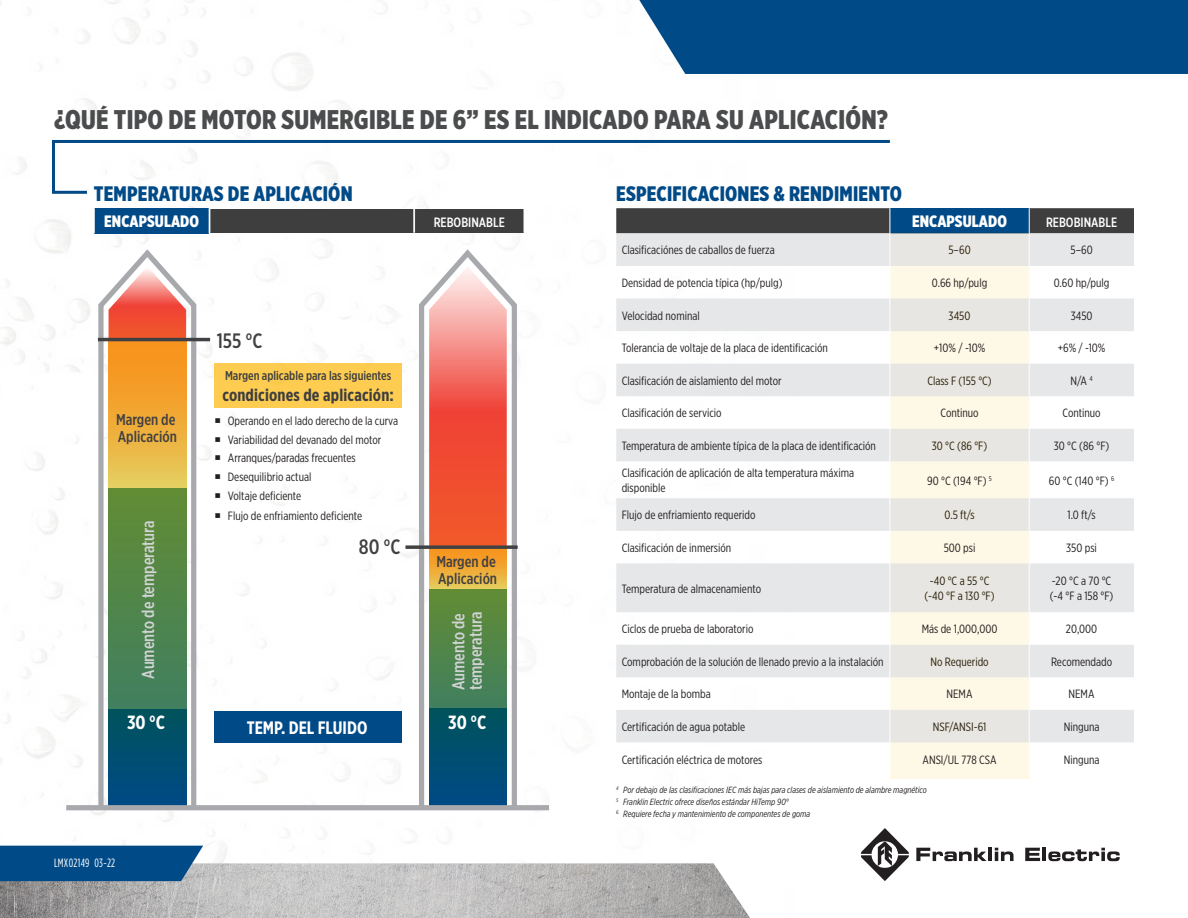
<style>
.page{position:relative;width:1188px;height:918px;background:#fff}
.page>*{position:absolute;margin:0;border:0;box-sizing:border-box;transform-origin:0 0}
.t1{font:900 27px "Gotham X Narrow";letter-spacing:.01em;color:#4b4c4d}
.t2{font:900 21px "Gotham X Narrow";letter-spacing:.01em;color:#004a87}
.t3{font:500 20.85px "Gotham X Narrow";color:#414042}
.t4{font:700 19.05px "Gotham X Narrow";color:#fff}
.Copy{font:700 18px "Gotham X Narrow";color:#fff}
.t5{font:500 17.4px/17.4px "Gotham X Narrow";color:#d1d3d4}
.Copy-2{font:700 17.25px "Gotham X Narrow";letter-spacing:.01em;color:#3e3e3f}
.Table_Header{font:900 16.5px "Gotham X Narrow";letter-spacing:.005em;color:#fff}
.t6{font:500 15.6px/17.4px "Gotham X Narrow";color:#414042}
.Table_Header-2{font:500 13.5px "Gotham X Narrow";color:#fff}
.Copy-3{font:500 12.75px "Gotham X Narrow";color:#3e3e3f}
.Table_Body{font:12px/14.4px "Gotham X Narrow";color:#231f20}
.t7{font:12px "Gotham Condensed";letter-spacing:.03em;color:#fff}
.Notes{font:italic 9px "Gotham X Narrow";color:#231f20}
</style>
<div class="page">
<img style="left:0;top:1px;width:818px;height:845px">
<svg style="left:916px;top:848px;width:71px;height:13px"></svg>
<hr style="left:988px;top:848px;width:4px;height:13px;background:#231f20">
<svg style="left:995px;top:848px;width:19px;height:13px"></svg>
<svg style="left:1025px;top:848px;width:95px;height:13px"></svg>
<svg style="left:861px;top:828px;width:48px;height:53px"></svg>
<svg style="left:0;top:846px;width:750px;height:72px"></svg>
<div style="left:639px;top:0;width:549px;height:74px;background:#004a87"></div>
<svg style="left:50px;top:138px;width:840px;height:57px"></svg>
<svg style="left:616px;top:233px;width:518px;height:509px;fill:#e6e7e9"></svg>
<svg style="left:616px;top:208px;width:518px;height:25px;background:#2f4353"></svg>
<hr style="left:1029px;top:233px;width:1px;height:33px;background:#fff">
<hr style="left:1029px;top:266px;width:1px;height:33px;background:#fff">
<hr style="left:1029px;top:299px;width:1px;height:32px;background:#fff">
<hr style="left:1029px;top:331px;width:1px;height:33px;background:#fff">
<hr style="left:1029px;top:364px;width:1px;height:32px;background:#fff">
<hr style="left:1029px;top:396px;width:1px;height:33px;background:#fff">
<hr style="left:1029px;top:429px;width:1px;height:32px;background:#fff">
<hr style="left:1029px;top:461px;width:1px;height:37px;background:#fff">
<hr style="left:1029px;top:498px;width:1px;height:33px;background:#fff">
<hr style="left:1029px;top:531px;width:1px;height:32px;background:#fff">
<hr style="left:1029px;top:563px;width:1px;height:49px;background:#fff">
<hr style="left:1029px;top:612px;width:1px;height:33px;background:#fff">
<hr style="left:1029px;top:645px;width:1px;height:32px;background:#fff">
<hr style="left:1029px;top:677px;width:1px;height:33px;background:#fff">
<hr style="left:1029px;top:710px;width:1px;height:32px;background:#fff">
<svg style="left:416px;top:247px;width:104px;height:566px"></svg>
<svg style="left:96px;top:247px;width:103px;height:566px"></svg>
<hr style="left:98px;top:338px;width:112px;height:3px;background:#414042">
<svg style="left:405px;top:545px;width:113px;height:4px"></svg>
<div style="left:66px;top:805px;width:483px;height:5px;background:#a7a9ac"></div>
<div style="left:94px;top:208px;width:115px;height:25px;background:#004a87"></div>
<svg style="left:94px;top:208px;width:1px;height:25px"></svg>
<div style="left:210px;top:209px;width:204px;height:24px;background:#3e3e3f"></div>
<svg style="left:209px;top:208px;width:2px;height:25px"></svg>
<div style="left:214px;top:363px;width:188px;height:45px;background:#fdcc50"></div>
<div style="left:214px;top:712px;width:188px;height:31px;background:#004a87"></div>
<div style="left:415px;top:209px;width:109px;height:24px;background:#3e3e3f"></div>
<svg style="left:413px;top:209px;width:2px;height:24px"></svg>
<svg style="left:524px;top:209px;width:1px;height:24px"></svg>
<div style="left:890px;top:232px;width:139px;height:547px;background:linear-gradient(to right,#f3efe4,#f3efe4)"></div>
<svg style="left:215px;top:418px;width:5px;height:5px"></svg>
<svg style="left:215px;top:437px;width:5px;height:5px"></svg>
<svg style="left:215px;top:455px;width:5px;height:5px"></svg>
<svg style="left:215px;top:474px;width:5px;height:5px"></svg>
<svg style="left:215px;top:493px;width:5px;height:5px"></svg>
<svg style="left:215px;top:513px;width:5px;height:5px"></svg>
<p class="t1" style="left:54px;top:102px;width:836px">¿QUÉ TIPO DE MOTOR SUMERGIBLE DE 6” ES EL INDICADO PARA SU APLICACIÓN?</p>
<p class="t2" style="left:94px;top:180px;width:260px">TEMPERATURAS DE APLICACIÓN</p>
<p class="Table_Header" style="left:104px;top:211px;width:96px">ENCAPSULADO</p>
<p class="Table_Header-2" style="left:434px;top:214px;width:73px">REBOBINABLE</p>
<p class="t2" style="left:616px;top:180px;width:287px">ESPECIFICACIONES &amp; RENDIMIENTO</p>
<p class="Table_Header" style="left:912px;top:211px;width:96px">ENCAPSULADO</p>
<p class="Table_Header-2" style="left:1046px;top:214px;width:73px">REBOBINABLE</p>
<p class="t3" style="left:217px;top:328px;width:47px">155 °C</p>
<p class="t6" style="left:116px;top:410px;width:62px">Margen de<br>Aplicación</p>
<p class="t5" style="left:139px;top:679px;width:160px;rotate:-90deg">Aumento de temperatura</p>
<p class="Copy-3" style="left:225px;top:368px;width:168px">Margen aplicable para las siguientes</p>
<p class="Copy-2" style="left:222px;top:384px;width:173px">condiciones de aplicación:</p>
<p class="Table_Body" style="left:228px;top:413px;width:172px">Operando en el lado derecho de la curva</p>
<p class="Table_Body" style="left:228px;top:432px;width:155px">Variabilidad del devanado del motor</p>
<p class="Table_Body" style="left:228px;top:451px;width:129px">Arranques/paradas frecuentes</p>
<p class="Table_Body" style="left:228px;top:469px;width:85px">Desequilibrio actual</p>
<p class="Table_Body" style="left:228px;top:488px;width:75px">Voltaje deficiente</p>
<p class="Table_Body" style="left:228px;top:509px;width:136px">Flujo de enfriamiento deficiente</p>
<p class="t3" style="left:359px;top:534px;width:43px">80 °C</p>
<p class="t6" style="left:436px;top:553px;width:62px">Margen de<br>Aplicación</p>
<p class="t5" style="left:449px;top:690px;width:80px;rotate:-90deg">Aumento de temperatura</p>
<p class="t4" style="left:127px;top:711px;width:40px">30 °C</p>
<p class="t4" style="left:448px;top:711px;width:40px">30 °C</p>
<p class="Copy" style="left:247px;top:717px;width:122px">TEMP. DEL FLUIDO</p>
<p class="t7" style="left:54px;top:856px;width:63px">LMX02149 03-22</p>
<p class="Table_Body" style="left:622px;top:243px;width:155px">Clasificaciónes de caballos de fuerza</p>
<p class="Table_Body" style="left:948px;top:243px;width:24px">5–60</p>
<p class="Table_Body" style="left:1070px;top:243px;width:24px">5–60</p>
<p class="Table_Body" style="left:622px;top:275px;width:162px">Densidad de potencia típica (hp/pulg)</p>
<p class="Table_Body" style="left:932px;top:275px;width:57px">0.66 hp/pulg</p>
<p class="Table_Body" style="left:1054px;top:275px;width:57px">0.60 hp/pulg</p>
<p class="Table_Body" style="left:622px;top:308px;width:80px">Velocidad nominal</p>
<p class="Table_Body" style="left:949px;top:308px;width:23px">3450</p>
<p class="Table_Body" style="left:1071px;top:308px;width:23px">3450</p>
<p class="Table_Body" style="left:622px;top:341px;width:208px">Tolerancia de voltaje de la placa de identificación</p>
<p class="Table_Body" style="left:934px;top:341px;width:53px">+10% / -10%</p>
<p class="Table_Body" style="left:1058px;top:341px;width:49px">+6% / -10%</p>
<p class="Table_Body" style="left:622px;top:373px;width:162px">Clasificación de aislamiento del motor</p>
<p class="Table_Body" style="left:927px;top:373px;width:66px">Class F (155 °C)</p>
<p class="Table_Body" style="left:1071px;top:373px;width:24px">N/A <sup>4</sup></p>
<p class="Table_Body" style="left:622px;top:406px;width:102px">Clasificación de servicio</p>
<p class="Table_Body" style="left:940px;top:406px;width:40px">Continuo</p>
<p class="Table_Body" style="left:1062px;top:406px;width:40px">Continuo</p>
<p class="Table_Body" style="left:622px;top:438px;width:256px">Temperatura de ambiente típica de la placa de identificación</p>
<p class="Table_Body" style="left:932px;top:438px;width:57px">30 °C (86 °F)</p>
<p class="Table_Body" style="left:1054px;top:438px;width:57px">30 °C (86 °F)</p>
<p class="Table_Body" style="left:622px;top:466px;width:234px">Clasificación de aplicación de alta temperatura máxima disponible</p>
<p class="Table_Body" style="left:927px;top:473px;width:66px">90 °C (194 °F) <sup>5</sup></p>
<p class="Table_Body" style="left:1049px;top:473px;width:67px">60 °C (140 °F) <sup>6</sup></p>
<p class="Table_Body" style="left:622px;top:508px;width:135px">Flujo de enfriamiento requerido</p>
<p class="Table_Body" style="left:944px;top:508px;width:32px">0.5 ft/s</p>
<p class="Table_Body" style="left:1067px;top:508px;width:30px">1.0 ft/s</p>
<p class="Table_Body" style="left:622px;top:540px;width:111px">Clasificación de inmersión</p>
<p class="Table_Body" style="left:944px;top:540px;width:33px">500 psi</p>
<p class="Table_Body" style="left:1066px;top:540px;width:32px">350 psi</p>
<p class="Table_Body" style="left:622px;top:581px;width:141px">Temperatura de almacenamiento</p>
<p class="Table_Body" style="left:930px;top:574px;width:61px">-40 °C a 55 °C</p>
<p class="Table_Body" style="left:925px;top:588px;width:72px">(-40 °F a 130 °F)</p>
<p class="Table_Body" style="left:1052px;top:574px;width:61px">-20 °C a 70 °C</p>
<p class="Table_Body" style="left:1050px;top:588px;width:65px">(-4 °F a 158 °F)</p>
<p class="Table_Body" style="left:622px;top:622px;width:133px">Ciclos de prueba de laboratorio</p>
<p class="Table_Body" style="left:922px;top:622px;width:77px">Más de 1,000,000</p>
<p class="Table_Body" style="left:1066px;top:622px;width:33px">20,000</p>
<p class="Table_Body" style="left:622px;top:654px;width:264px">Comprobación de la solución de llenado previo a la instalación</p>
<p class="Table_Body" style="left:930px;top:654px;width:60px">No Requerido</p>
<p class="Table_Body" style="left:1051px;top:654px;width:63px">Recomendado</p>
<p class="Table_Body" style="left:622px;top:687px;width:91px">Montaje de la bomba</p>
<p class="Table_Body" style="left:947px;top:687px;width:27px">NEMA</p>
<p class="Table_Body" style="left:1069px;top:687px;width:27px">NEMA</p>
<p class="Table_Body" style="left:622px;top:719px;width:125px">Certificación de agua potable</p>
<p class="Table_Body" style="left:933px;top:719px;width:55px">NSF/ANSI-61</p>
<p class="Table_Body" style="left:1064px;top:719px;width:37px">Ninguna</p>
<p class="Table_Body" style="left:622px;top:752px;width:142px">Certificación eléctrica de motores</p>
<p class="Table_Body" style="left:923px;top:752px;width:76px">ANSI/UL 778 CSA</p>
<p class="Table_Body" style="left:1064px;top:752px;width:37px">Ninguna</p>
<p class="Notes" style="left:616px;top:785px;width:312px"><sup>4</sup> Por debajo de las clasificaciones IEC más bajas para clases de aislamiento de alambre magnético</p>
<p class="Notes" style="left:616px;top:797px;width:174px"><sup>5</sup> Franklin Electric ofrece diseños estándar HiTemp 90°</p>
<p class="Notes" style="left:616px;top:809px;width:195px"><sup>6</sup> Requiere fecha y mantenimiento de componentes de goma</p>
</div>
